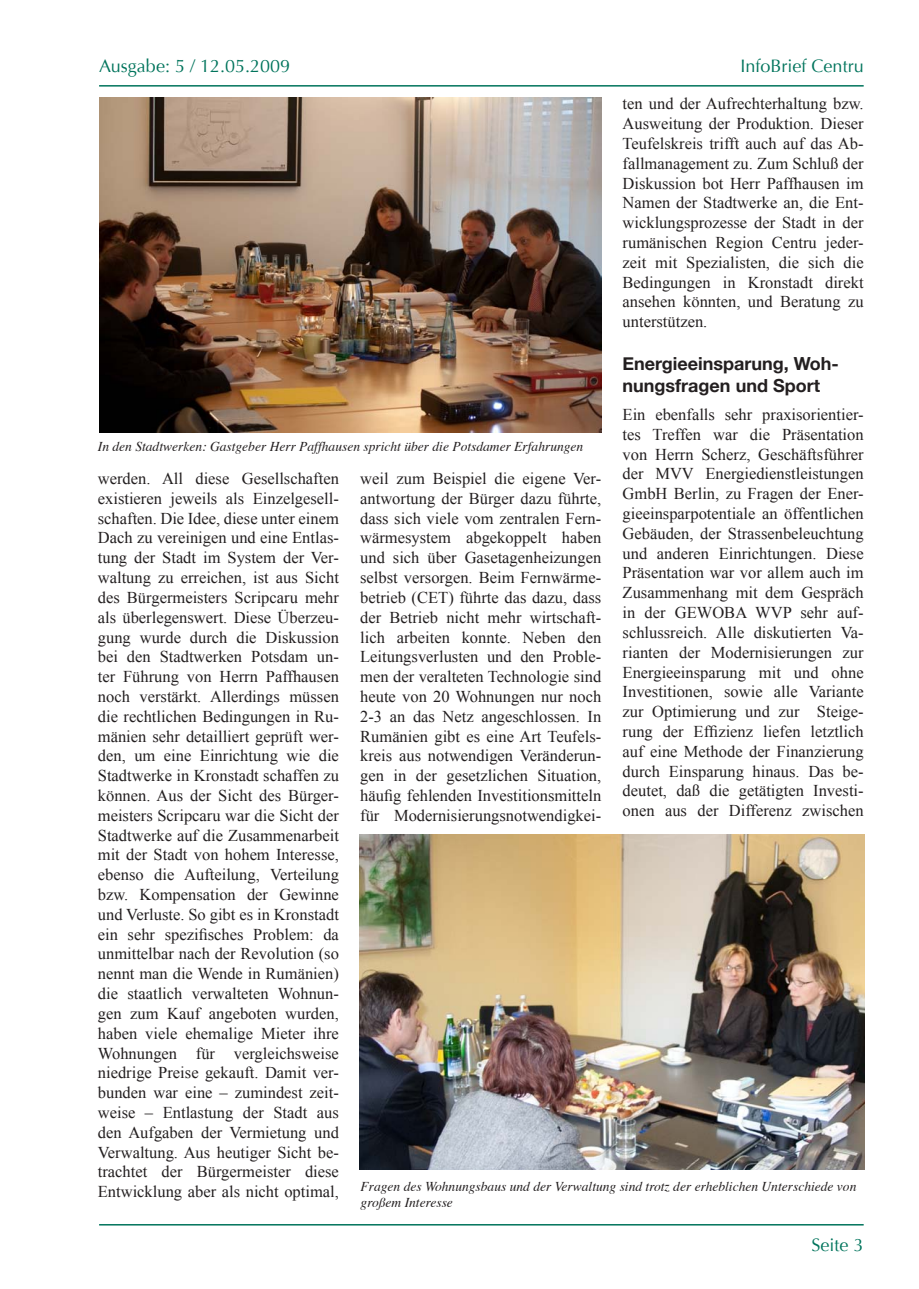
<style>
.page{position:relative;width:919px;height:1289px;background:#fff}
.page>*{position:absolute;margin:0;border:0;box-sizing:border-box;transform-origin:0 0}
.Überschrift_2{font:700 18px/21.6px "Helvetica Neue";color:#231f20}
.Titel_Seitentitel_Re{font:18px "Optima";color:#01745c}
.Titel_Seitentitel_li{font:18px "Optima";color:#01745c}
.Text{font:16.5px/19.8px "Times New Roman";color:#231f20;text-align:justify}
.Hinweis_Bild{font:italic 13.5px/16.2px "Times";color:#231f20}
</style>
<div class="page">
<hr style="left:99px;top:85px;width:764px;height:2px;background:#01745c">
<hr style="left:99px;top:1223px;width:764px;height:2px;background:#01745c">
<img style="left:100px;top:98px;width:501px;height:334px">
<img style="left:359px;top:834px;width:505px;height:335px">
<p class="Titel_Seitentitel_li" style="left:99px;top:55px;width:192px">Ausgabe: 5 / 12.05.2009</p>
<p class="Titel_Seitentitel_Re" style="left:740px;top:55px;width:125px">InfoBrief Centru</p>
<p class="Text" style="left:622px;top:94px;width:242px">ten und der Aufrechterhaltung bzw.<br>Ausweitung der Produktion. Dieser Teufelskreis trifft auch auf das Ab&shy;fallmanagement zu. Zum Schluß der Diskussion bot Herr Paffhausen im Namen der Stadtwerke an, die Ent&shy;wicklungsprozesse der Stadt in der rumänischen Region Centru jeder&shy;zeit mit Spezialisten, die sich die Bedingungen in Kronstadt direkt ansehen könnten, und Beratung zu unterstützen.</p>
<p class="Überschrift_2" style="left:622px;top:352px;width:218px">Energieeinsparung, Woh&shy;nungsfragen und Sport</p>
<p class="Text" style="left:622px;top:404px;width:242px">Ein ebenfalls sehr praxisorientier&shy;tes Treffen war die Präsentation von Herrn Scherz, Geschäftsführer der MVV Energiedienstleistungen GmbH Berlin, zu Fragen der Ener&shy;gieeinsparpotentiale an öffentlichen Gebäuden, der Strassenbeleuchtung und anderen Einrichtungen. Diese Präsentation war vor allem auch im Zusammenhang mit dem Gespräch in der GEWOBA WVP sehr auf&shy;schlussreich. Alle diskutierten Va&shy;rianten der Modernisierungen zur Energieeinsparung mit und ohne Investitionen, sowie alle Variante zur Optimierung und zur Steige&shy;rung der Effizienz liefen letztlich auf eine Methode der Finanzierung durch Einsparung hinaus. Das be&shy;deutet, daß die getätigten Investi&shy;onen aus der Differenz zwischen</p>
<p class="Hinweis_Bild" style="left:98px;top:437px;width:487px">In den Stadtwerken: Gastgeber Herr Paffhausen spricht über die Potsdamer Erfahrungen</p>
<p class="Text" style="left:98px;top:468px;width:242px">werden. All diese Gesellschaften existieren jeweils als Einzelgesell&shy;schaften. Die Idee, diese unter einem Dach zu vereinigen und eine Entlas&shy;tung der Stadt im System der Ver&shy;waltung zu erreichen, ist aus Sicht des Bürgermeisters Scripcaru mehr als überlegenswert. Diese Überzeu&shy;gung wurde durch die Diskussion bei den Stadtwerken Potsdam un&shy;ter Führung von Herrn Paffhausen noch verstärkt. Allerdings müssen die rechtlichen Bedingungen in Ru&shy;mänien sehr detailliert geprüft wer&shy;den, um eine Einrichtung wie die Stadtwerke in Kronstadt schaffen zu können. Aus der Sicht des Bürger&shy;meisters Scripcaru war die Sicht der Stadtwerke auf die Zusammenarbeit mit der Stadt von hohem Interesse, ebenso die Aufteilung, Verteilung bzw. Kompensation der Gewinne und Verluste. So gibt es in Kronstadt ein sehr spezifisches Problem: da unmittelbar nach der Revolution (so nennt man die Wende in Rumänien) die staatlich verwalteten Wohnun&shy;gen zum Kauf angeboten wurden, haben viele ehemalige Mieter ihre Wohnungen für vergleichsweise niedrige Preise gekauft. Damit ver&shy;bunden war eine – zumindest zeit&shy;weise – Entlastung der Stadt aus den Aufgaben der Vermietung und Verwaltung. Aus heutiger Sicht be&shy;trachtet der Bürgermeister diese Entwicklung aber als nicht optimal,</p>
<p class="Text" style="left:360px;top:468px;width:242px">weil zum Beispiel die eigene Ver&shy;antwortung der Bürger dazu führte, dass sich viele vom zentralen Fern&shy;wärmesystem abgekoppelt haben und sich über Gasetagenheizungen selbst versorgen. Beim Fernwärme&shy;betrieb (CET) führte das dazu, dass der Betrieb nicht mehr wirtschaft&shy;lich arbeiten konnte. Neben den Leitungsverlusten und den Proble&shy;men der veralteten Technologie sind heute von 20 Wohnungen nur noch 2-3 an das Netz angeschlossen. In Rumänien gibt es eine Art Teufels&shy;kreis aus notwendigen Veränderun&shy;gen in der gesetzlichen Situation, häufig fehlenden Investitionsmitteln für Modernisierungsnotwendigkei-</p>
<p class="Hinweis_Bild" style="left:360px;top:1177px;width:497px">Fragen des Wohnungsbaus und der Verwaltung sind trotz der erheblichen Unterschiede von großem Interesse</p>
<p class="Titel_Seitentitel_Re" style="left:811px;top:1233px;width:54px">Seite 3</p>
</div>
